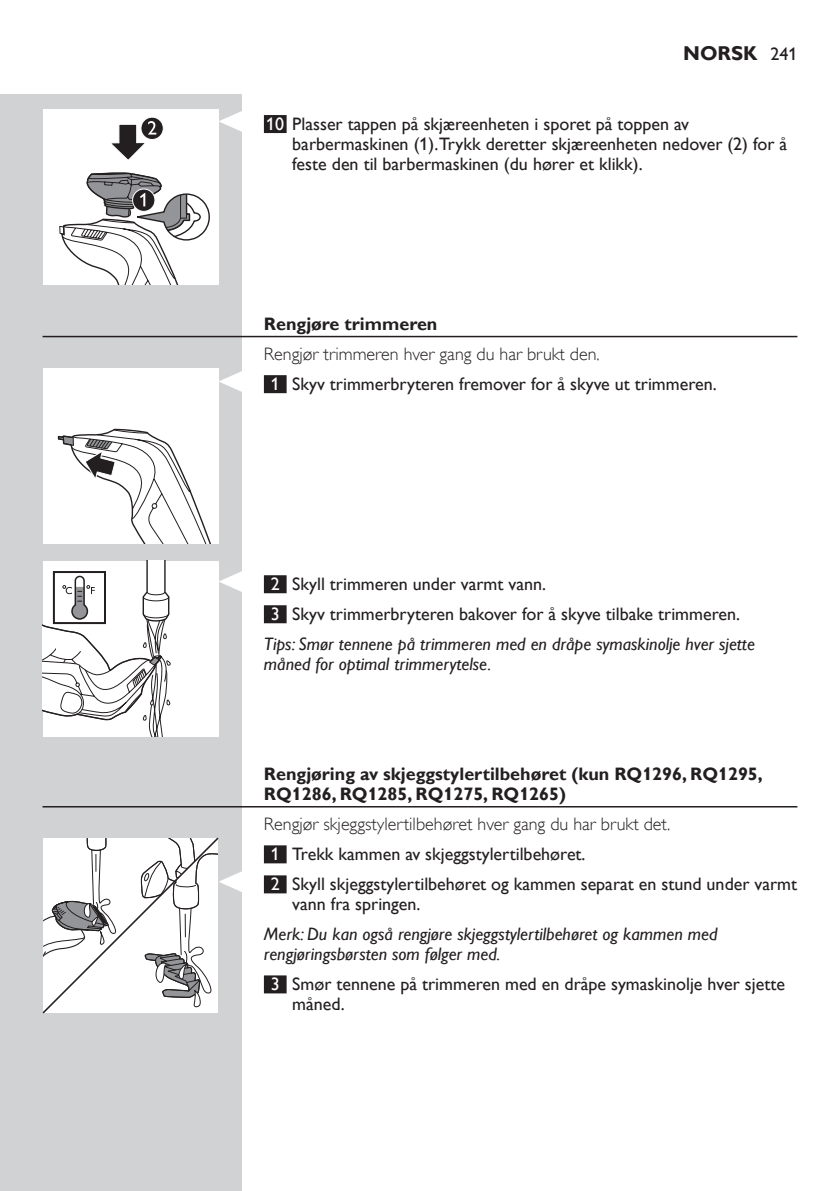
<style>
.page{position:relative;width:840px;height:1191px;background:#fff}
.page>*{position:absolute;margin:0;border:0;box-sizing:border-box;transform-origin:0 0}
.t1{font:700 20px "Gill Sans Alt One WGL";color:#231f20}
.t2{font:18px/20px "Gill Sans Alt One WGL";color:#231f20}
.t3{font:italic 18px/20px "Gill Sans Alt One WGL";color:#231f20}
.t4{font:700 18px/20px "Gill Sans Alt One WGL";color:#231f20}
.t5{font:18px "Gill Sans Alt One WGL Light";color:#231f20}
.s1{font-weight:400;font-size:18px}
.s2{color:#fff}
</style>
<div class="page">
<div style="left:0;top:95px;width:241px;height:1096px;background:#d1d2d4"></div>
<div style="left:264px;top:115px;width:22px;height:18px;background:#231f20"></div>
<hr style="left:43px;top:336px;width:754px;height:1px;background:#231f20">
<div style="left:264px;top:375px;width:22px;height:18px;background:#231f20"></div>
<div style="left:264px;top:575px;width:22px;height:18px;background:#231f20"></div>
<div style="left:264px;top:605px;width:22px;height:18px;background:#231f20"></div>
<hr style="left:43px;top:806px;width:754px;height:1px;background:#231f20">
<div style="left:264px;top:845px;width:22px;height:18px;background:#231f20"></div>
<div style="left:264px;top:875px;width:22px;height:18px;background:#231f20"></div>
<div style="left:264px;top:975px;width:22px;height:18px;background:#231f20"></div>
<div style="left:43px;top:109px;width:175px;height:175px;background:#fff"></div>
<svg style="left:59px;top:110px;width:183px;height:174px"></svg>
<div style="left:43px;top:368px;width:175px;height:175px;background:#fff"></div>
<svg style="left:57px;top:368px;width:185px;height:175px"></svg>
<svg style="left:218px;top:570px;width:24px;height:23px"></svg>
<div style="left:43px;top:560px;width:175px;height:176px;background:#fff"></div>
<svg style="left:43px;top:560px;width:128px;height:176px"></svg>
<svg style="left:43px;top:837px;width:199px;height:176px;background:#e4e4e5"></svg>
<p class="t1" style="left:682px;top:40px;width:116px">NORSK <span class="s1">241</span></p>
<p class="t2" style="left:292px;top:114px;width:496px;text-indent:-26px"><span class="s2">10</span> Plasser tappen på skjæreenheten i sporet på toppen av barbermaskinen (1).Trykk deretter skjæreenheten nedover (2) for å feste den til barbermaskinen (du hører et klikk).</p>
<p class="t4" style="left:264px;top:314px;width:175px">Rengjøre trimmeren</p>
<p class="t5" style="left:264px;top:342px;width:337px">Rengjør trimmeren hver gang du har brukt den.</p>
<p class="t2" style="left:270px;top:374px;width:447px"><span class="s2">1</span> Skyv trimmerbryteren fremover for å skyve ut trimmeren.</p>
<p class="t2" style="left:270px;top:574px;width:276px"><span class="s2">2</span> Skyll trimmeren under varmt vann.</p>
<p class="t2" style="left:270px;top:604px;width:470px"><span class="s2">3</span> Skyv trimmerbryteren bakover for å skyve tilbake trimmeren.</p>
<p class="t3" style="left:264px;top:634px;width:492px">Tips: Smør tennene på trimmeren med en dråpe symaskinolje hver sjette</p>
<p class="t3" style="left:264px;top:654px;width:229px">måned for optimal trimmerytelse.</p>
<p class="t4" style="left:264px;top:764px;width:500px">Rengjøring av skjeggstylertilbehøret (kun RQ1296, RQ1295,<br>RQ1286, RQ1285, RQ1275, RQ1265)</p>
<p class="t5" style="left:264px;top:812px;width:407px">Rengjør skjeggstylertilbehøret hver gang du har brukt det.</p>
<p class="t2" style="left:270px;top:839px;width:527px;line-height:30px"><span class="s2">1</span> Trekk kammen av skjeggstylertilbehøret.<br><span class="s2">2</span> Skyll skjeggstylertilbehøret og kammen separat en stund under varmt</p>
<p class="t2" style="left:292px;top:894px;width:130px">vann fra springen.</p>
<p class="t3" style="left:264px;top:924px;width:455px">Merk: Du kan også rengjøre skjeggstylertilbehøret og kammen med rengjøringsbørsten som følger med.</p>
<p class="t2" style="left:292px;top:974px;width:494px;text-indent:-22px"><span class="s2">3</span> Smør tennene på trimmeren med en dråpe symaskinolje hver sjette måned.</p>
</div>
